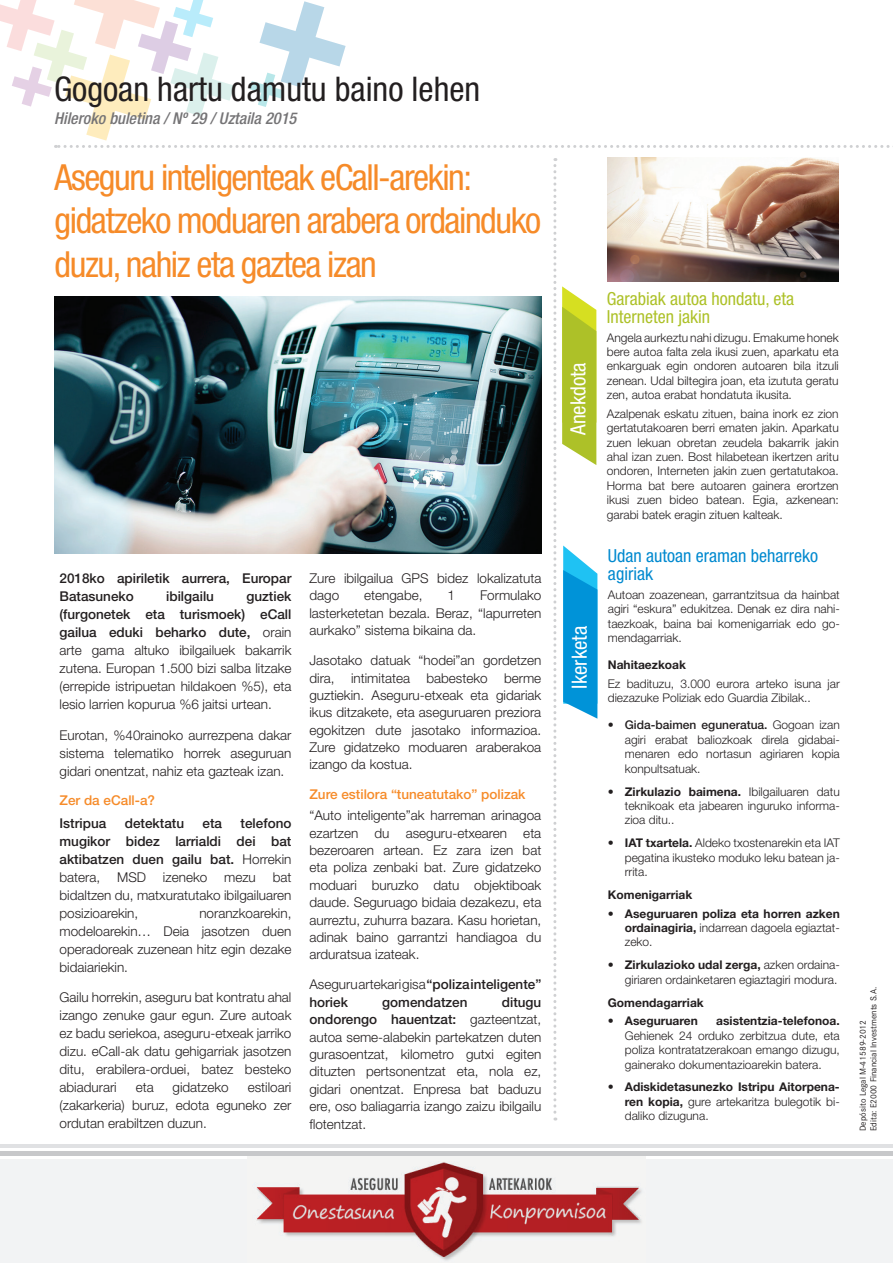
<style>
.page{position:relative;width:893px;height:1263px;background:#fff}
.page>*{position:absolute;margin:0;border:0;box-sizing:border-box;transform-origin:0 0}
.t1{font:condensed 36px/43.2px "Helvetica Neue LT Std";letter-spacing:-.04em;color:#f68b29}
.t2{font:condensed 34.05px "Helvetica Neue LT Std";color:#231f20}
.t3{font:condensed 21px "Helvetica Neue LT Std";color:#fff}
.t4{font:condensed 18px/18px "Helvetica Neue LT Std";color:#adc128}
.t5{font:condensed 18px/18px "Helvetica Neue LT Std";color:#0089cf}
.t6{font:italic 500 condensed 16.35px "Helvetica Neue LT Std";color:#757476}
.t7{font:300 13.5px/17.4px "Helvetica Neue LT Std";color:#231f20;text-align:justify}
.t8{font:500 13.5px/18px "Helvetica Neue LT Std";color:#231f20}
.t9{font:500 13.5px "Helvetica Neue LT Std";color:#f68b29}
.t10{font:300 12px/14.4px "Helvetica Neue LT Std";color:#231f20;text-align:justify}
.t11{font:700 12px/14.4px "Helvetica Neue LT Std";color:#231f20;text-align:justify}
.t12{font:9px/10.8px "Corporate S";color:#231f20}
.s1{font-weight:500}
.s2{font-weight:300}
.s3{font-weight:700}
</style>
<div class="page">
<svg style="left:562px;top:286px;width:34px;height:179px;background:#bccc42"></svg>
<div style="left:0;top:1159px;width:893px;height:104px;background:#f2f3f4"></div>
<div style="left:0;top:1151px;width:893px;height:5px;background:#c7c8ca"></div>
<hr style="left:0;top:1144px;width:893px;height:4px;background:#e0e1e3">
<svg style="left:553px;top:158px;width:3px;height:962px"></svg>
<svg style="left:0;top:0;width:893px;height:148px"></svg>
<svg style="left:563px;top:545px;width:34px;height:174px;background:#26a7e0"></svg>
<img style="left:55px;top:296px;width:486px;height:258px">
<img style="left:608px;top:158px;width:231px;height:124px">
<img style="left:247px;top:1156px;width:399px;height:104px">
<h2 class="t2" style="left:54px;top:69px;width:428px">Gogoan hartu damutu baino lehen</h2>
<p class="t6" style="left:54px;top:108px;width:244px">Hileroko buletina / Nº 29 / Uztaila 2015</p>
<h1 class="t1" style="left:55px;top:156px;width:488px">Aseguru inteligenteak eCall-arekin: gidatzeko moduaren arabera ordainduko duzu, nahiz eta gaztea izan</h1>
<p class="t8" style="left:60px;top:569px;width:233px">2018ko apiriletik aurrera, Europar<br>Batasuneko</p>
<p class="t7" style="left:60px;top:587px;width:233px;line-height:18px;text-indent:187px"><span class="s1">guztiek (furgonetek eta turismoek) eCall gailua eduki beharko dute,</span> orain arte gama altuko ibilgailuek bakarrik zutena. Europan 1.500 bizi salba litzake (errepide istripuetan hildakoen %5), eta lesio larrien kopurua %6 jaitsi urtean.</p>
<p class="t7" style="left:60px;top:725px;width:233px;line-height:18px">Eurotan, %40rainoko aurrezpena dakar sistema telematiko horrek aseguruan gidari onentzat, nahiz eta gazteak izan.</p>
<p class="t9" style="left:60px;top:792px;width:97px">Zer da eCall-a?</p>
<p class="t8" style="left:60px;top:813px;width:48px">Istripua</p>
<p class="t8" style="left:125px;top:813px;width:61px">detektatu</p>
<p class="t8" style="left:203px;top:813px;width:21px">eta</p>
<p class="t8" style="left:166px;top:587px;width:49px">ibilgailu</p>
<p class="t7" style="left:60px;top:813px;width:233px;line-height:18px;text-indent:181px"><span class="s1">telefono mugikor bidez larrialdi dei bat aktibatzen duen gailu bat.</span> Horrekin batera, MSD izeneko mezu bat bidaltzen du, matxuratutako ibilgailuaren posizioarekin,</p>
<p class="t7" style="left:60px;top:903px;width:233px;line-height:18px;text-indent:140px">noranzkoarekin, modeloarekin… Deia jasotzen duen operadoreak zuzenean hitz egin dezake bidaiariekin.</p>
<p class="t7" style="left:60px;top:988px;width:233px;line-height:18px">Gailu horrekin, aseguru bat kontratu ahal izango zenuke gaur egun. Zure autoak ez badu seriekoa, aseguru-etxeak jarriko dizu. eCall-ak datu gehigarriak jasotzen ditu, erabilera-orduei, batez besteko abiadurari</p>
<p class="t7" style="left:60px;top:1078px;width:233px;line-height:18px;text-indent:188px">estiloari (zakarkeria) buruz, edota eguneko zer ordutan erabiltzen duzun.</p>
<p class="t7" style="left:136px;top:1079px;width:20px">eta</p>
<p class="t7" style="left:173px;top:1079px;width:58px">gidatzeko</p>
<p class="t7" style="left:309px;top:569px;width:233px">Zure ibilgailua GPS bidez lokalizatuta dago</p>
<p class="t7" style="left:309px;top:586px;width:233px;text-indent:171px">Formulako lasterketetan bezala. Beraz, “lapurreten aurkako” sistema bikaina da.</p>
<p class="t7" style="left:309px;top:651px;width:233px">Jasotako datuak “hodei”an gordetzen dira, intimitatea babesteko berme guztiekin. Aseguru-etxeak eta gidariak ikus ditzakete, eta aseguruaren preziora egokitzen dute jasotako informazioa.<br>Zure gidatzeko moduaren araberakoa izango da kostua.</p>
<p class="t9" style="left:309px;top:786px;width:218px">Zure estilora “tuneatutako” polizak</p>
<p class="t7" style="left:309px;top:806px;width:233px">“Auto inteligente”ak harreman arinagoa ezartzen du aseguru-etxearen eta bezeroaren artean. Ez zara izen bat eta poliza zenbaki bat. Zure gidatzeko moduari buruzko datu objektiboak daude. Seguruago bidaia dezakezu, eta aurreztu, zuhurra bazara. Kasu horietan, adinak baino garrantzi handiagoa du arduratsua izateak.</p>
<p class="t8" style="left:309px;top:976px;width:233px;line-height:17.4px"><span class="s2">Aseguru artekari gisa</span> “poliza inteligente” horiek</p>
<p class="t7" style="left:364px;top:586px;width:60px">etengabe,</p>
<p class="t7" style="left:447px;top:586px;width:9px">1</p>
<p class="t7" style="left:309px;top:993px;width:233px;text-indent:192px"><span class="s1">ditugu ondorengo hauentzat:</span> gazteentzat, autoa seme-alabekin partekatzen duten gurasoentzat, kilometro gutxi egiten dituzten pertsonentzat eta, nola ez, gidari onentzat. Enpresa bat baduzu ere, oso baliagarria izango zaizu ibilgailu flotentzat.</p>
<p class="t8" style="left:382px;top:993px;width:87px">gomendatzen</p>
<h3 class="t3" style="left:566px;top:435px;width:74px;rotate:-90deg">Anekdota</h3>
<h3 class="t3" style="left:567px;top:688px;width:64px;rotate:-90deg">Ikerketa</h3>
<h3 class="t4" style="left:607px;top:289px;width:189px">Garabiak autoa hondatu, eta<br>Interneten jakin</h3>
<p class="t10" style="left:607px;top:330px;width:233px">Angela aurkeztu nahi dizugu. Emakume honek bere autoa falta zela ikusi zuen, aparkatu eta enkarguak egin ondoren autoaren bila itzuli zenean. Udal biltegira joan, eta izututa geratu zen, autoa erabat hondatuta ikusita.</p>
<p class="t10" style="left:607px;top:406px;width:233px">Azalpenak eskatu zituen, baina inork ez zion gertatutakoaren berri ematen jakin. Aparkatu zuen lekuan obretan zeudela bakarrik jakin ahal izan zuen. Bost hilabetean ikertzen aritu ondoren, Interneten jakin zuen gertatutakoa.<br>Horma bat bere autoaren gainera erortzen ikusi zuen bideo batean. Egia, azkenean: garabi batek eragin zituen kalteak.</p>
<h3 class="t5" style="left:608px;top:547px;width:212px">Udan autoan eraman beharreko agiriak</h3>
<p class="t10" style="left:608px;top:587px;width:233px">Autoan zoazenean, garrantzitsua da hainbat agiri “eskura” edukitzea. Denak ez dira nahi&shy;taezkoak, baina bai komenigarriak edo go&shy;mendagarriak.</p>
<p class="t11" style="left:608px;top:657px;width:80px">Nahitaezkoak</p>
<p class="t10" style="left:608px;top:676px;width:233px">Ez badituzu, 3.000 eurora arteko isuna jar diezazuke Poliziak edo Guardia Zibilak..</p>
<p class="t10" style="left:625px;top:718px;width:216px;text-indent:-17px">• <span class="s1">Gida-baimen eguneratua.</span> Gogoan izan agiri erabat baliozkoak direla gidabai&shy;menaren edo nortasun agiriaren kopia konpultsatuak.</p>
<p class="t10" style="left:625px;top:784px;width:216px;text-indent:-17px"><span class="s3">• Zirkulazio baimena.</span> Ibilgailuaren datu teknikoak eta jabearen inguruko informa&shy;zioa ditu..</p>
<p class="t10" style="left:625px;top:835px;width:216px;text-indent:-17px"><span class="s3">• IAT txartela.</span> Aldeko txostenarekin eta IAT pegatina ikusteko moduko leku batean ja&shy;rrita.</p>
<p class="t11" style="left:608px;top:887px;width:86px">Komenigarriak</p>
<p class="t11" style="left:625px;top:906px;width:216px;text-indent:-17px">• Aseguruaren poliza eta horren azken ordainagiria, <span class="s2">indarrean dagoela egiaztat&shy;zeko.</span></p>
<p class="t10" style="left:608px;top:958px;width:233px;text-align:right"><span class="s3">• Zirkulazioko udal zerga,</span> azken ordaina&shy;giriaren ordainketaren egiaztagiri modura.</p>
<p class="t11" style="left:608px;top:995px;width:97px">Gomendagarriak</p>
<p class="t11" style="left:608px;top:1013px;width:92px">• Aseguruaren</p>
<p class="t11" style="left:716px;top:1013px;width:125px">asistentzia-telefonoa.</p>
<p class="t10" style="left:625px;top:1028px;width:216px">Gehienek 24 orduko zerbitzua dute, eta poliza kontratatzerakoan emango dizugu, gainerako dokumentazioarekin batera.</p>
<p class="t11" style="left:625px;top:1080px;width:216px;text-indent:-17px">• Adiskidetasunezko Istripu Aitorpena&shy;ren kopia, <span class="s2">gure artekaritza bulegotik bi&shy;daliko dizuguna.</span></p>
<p class="t12" style="left:857px;top:1131px;width:146px;rotate:-90deg">Depósito Legal M-41589-2012<br>Edita: E2000 Financial Investments S.A.</p>
</div>
